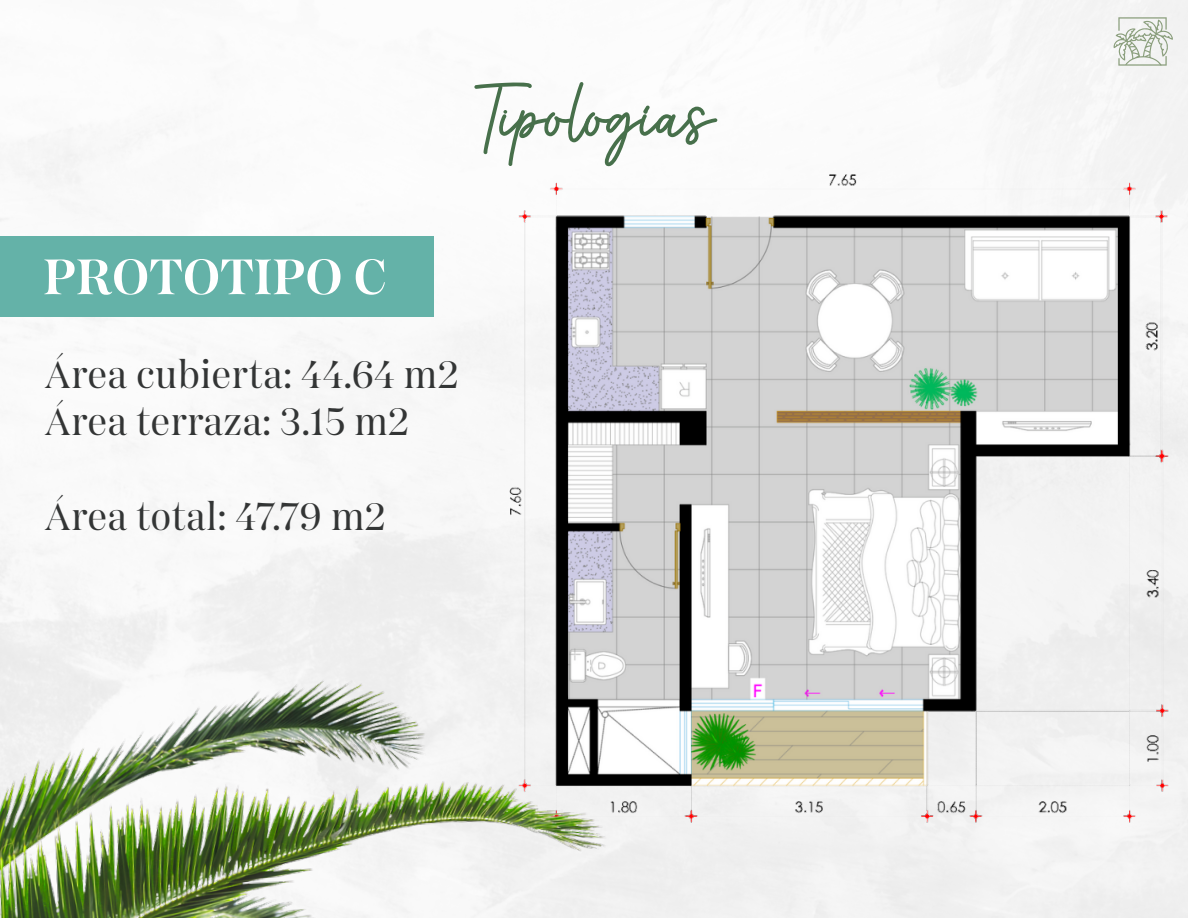
<style>
.page{position:relative;width:1188px;height:918px;background:#fff}
.page>*{position:absolute;margin:0;border:0;box-sizing:border-box;transform-origin:0 0}
.t1{font:76.05px "Monstera";color:#47704b}
.t2{font:600 51.75px "Passenger Display";color:#fff}
.t3{font:39.6px/47.5px "Passenger Display";color:#333535}
</style>
<div class="page">
<img style="left:499px;top:160px;width:689px;height:706px">
<svg style="left:1113px;top:17px;width:60px;height:49px"></svg>
<div style="left:0;top:236px;width:434px;height:81px;background:#64b2a8"></div>
<img style="left:0;top:651px;width:620px;height:267px">
<svg style="left:643px;top:105px;width:7px;height:9px"></svg>
<h1 class="t1" style="left:471px;top:80px;width:244px">Tipologias</h1>
<h2 class="t2" style="left:43px;top:245px;width:345px">PROTOTIPO C</h2>
<p class="t3" style="left:44px;top:351px;width:416px">Área cubierta: 44.64 m2<br>Área terraza: 3.15 m2</p>
<p class="t3" style="left:44px;top:493px;width:343px">Área total: 47.79 m2</p>
</div>
